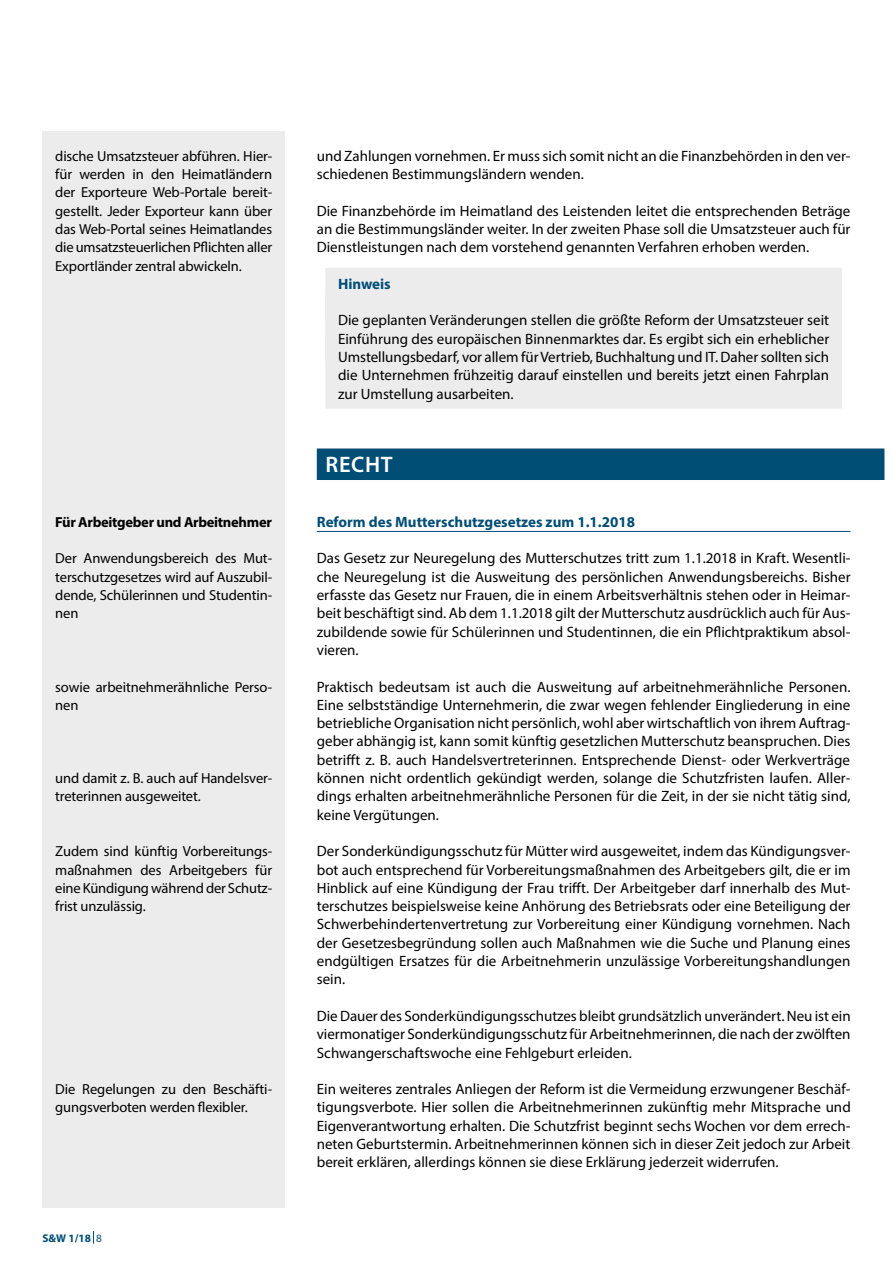
<style>
.page{position:relative;width:893px;height:1263px;background:#fff}
.page>*{position:absolute;margin:0;border:0;box-sizing:border-box;transform-origin:0 0}
.t1{font:600 22.5px "Myriad Pro";letter-spacing:.03em;color:#fff}
.t2{font:15px/18.3px "Myriad Pro";color:#000;text-align:justify}
.t3{font:700 15px "Myriad Pro";color:#004d76}
.t4{font:14.55px/18.3px "Myriad Pro";letter-spacing:-.01em;color:#000;text-align:justify}
.t5{font:700 14.55px "Myriad Pro";letter-spacing:-.02em;color:#000}
.t6{font:700 11.25px "Myriad Pro";color:#004d76}
.s1{font-weight:400}
</style>
<div class="page">
<svg style="left:93px;top:1231px;width:1px;height:13px"></svg>
<div style="left:325px;top:268px;width:517px;height:21px;background:#ececed"></div>
<div style="left:325px;top:289px;width:517px;height:75px;background:#ececed"></div>
<div style="left:325px;top:331px;width:517px;height:78px;background:#ececed"></div>
<div style="left:317px;top:448px;width:567px;height:32px;background:#004d76"></div>
<hr style="left:317px;top:531px;width:533px;height:1px;background:#004d76">
<div style="left:43px;top:132px;width:242px;height:1076px;background:#ececed"></div>
<p class="t4" style="left:55px;top:146px;width:218px">dische Umsatzsteuer abführen. Hier&shy;für werden in den Heimatländern der Exporteure Web-Portale bereit&shy;gestellt. Jeder Exporteur kann über das Web-Portal seines Heimatlandes die umsatzsteuerlichen Pflichten aller Exportländer zentral abwickeln.</p>
<p class="t5" style="left:55px;top:512px;width:218px">Für Arbeitgeber und Arbeitnehmer</p>
<p class="t4" style="left:55px;top:549px;width:218px">Der Anwendungsbereich des Mut&shy;terschutzgesetzes wird auf Auszubil&shy;dende, Schülerinnen und Studentin&shy;nen</p>
<p class="t4" style="left:55px;top:677px;width:218px">sowie arbeitnehmerähnliche Perso&shy;nen</p>
<p class="t4" style="left:55px;top:769px;width:218px">und damit z. B. auch auf Handelsver&shy;treterinnen ausgeweitet.</p>
<p class="t4" style="left:55px;top:842px;width:218px">Zudem sind künftig Vorbereitungs&shy;maßnahmen des Arbeitgebers für eine Kündigung während der Schutz&shy;frist unzulässig.</p>
<p class="t4" style="left:55px;top:1080px;width:218px">Die Regelungen zu den Beschäfti&shy;gungsverboten werden flexibler.</p>
<p class="t6" style="left:43px;top:1230px;width:61px">S&amp;W 1/18 <span class="s1">8</span></p>
<p class="t2" style="left:317px;top:146px;width:535px">und Zahlungen vornehmen. Er muss sich somit nicht an die Finanzbehörden in den ver&shy;schiedenen Bestimmungsländern wenden.</p>
<p class="t2" style="left:317px;top:201px;width:535px">Die Finanzbehörde im Heimatland des Leistenden leitet die entsprechenden Beträge an die Bestimmungsländer weiter. In der zweiten Phase soll die Umsatzsteuer auch für Dienstleistungen nach dem vorstehend genannten Verfahren erhoben werden.</p>
<p class="t3" style="left:338px;top:274px;width:54px">Hinweis</p>
<p class="t2" style="left:338px;top:311px;width:493px">Die geplanten Veränderungen stellen die größte Reform der Umsatzsteuer seit Einführung des europäischen Binnenmarktes dar. Es ergibt sich ein erheblicher Umstellungsbedarf, vor allem für Vertrieb, Buchhaltung und IT. Daher sollten sich die Unternehmen frühzeitig darauf einstellen und bereits jetzt einen Fahrplan zur Umstellung ausarbeiten.</p>
<h1 class="t1" style="left:326px;top:450px;width:69px">RECHT</h1>
<p class="t3" style="left:317px;top:512px;width:320px">Reform des Mutterschutzgesetzes zum 1.1.2018</p>
<p class="t2" style="left:317px;top:549px;width:535px">Das Gesetz zur Neuregelung des Mutterschutzes tritt zum 1.1.2018 in Kraft. Wesentli&shy;che Neuregelung ist die Ausweitung des persönlichen Anwendungsbereichs. Bisher erfasste das Gesetz nur Frauen, die in einem Arbeitsverhältnis stehen oder in Heimar&shy;beit beschäftigt sind. Ab dem 1.1.2018 gilt der Mutterschutz ausdrücklich auch für Aus&shy;zubildende sowie für Schülerinnen und Studentinnen, die ein Pflichtpraktikum absol&shy;vieren.</p>
<p class="t2" style="left:317px;top:677px;width:535px">Praktisch bedeutsam ist auch die Ausweitung auf arbeitnehmerähnliche Personen.<br>Eine selbstständige Unternehmerin, die zwar wegen fehlender Eingliederung in eine betriebliche Organisation nicht persönlich, wohl aber wirtschaftlich von ihrem Auftrag&shy;geber abhängig ist, kann somit künftig gesetzlichen Mutterschutz beanspruchen. Dies betrifft z. B. auch Handelsvertreterinnen. Entsprechende Dienst- oder Werkverträge können nicht ordentlich gekündigt werden, solange die Schutzfristen laufen. Aller&shy;dings erhalten arbeitnehmerähnliche Personen für die Zeit, in der sie nicht tätig sind, keine Vergütungen.</p>
<p class="t2" style="left:317px;top:842px;width:535px">Der Sonderkündigungsschutz für Mütter wird ausgeweitet, indem das Kündigungsver&shy;bot auch entsprechend für Vorbereitungsmaßnahmen des Arbeitgebers gilt, die er im Hinblick auf eine Kündigung der Frau trifft. Der Arbeitgeber darf innerhalb des Mut&shy;terschutzes beispielsweise keine Anhörung des Betriebsrats oder eine Beteiligung der Schwerbehindertenvertretung zur Vorbereitung einer Kündigung vornehmen. Nach der Gesetzesbegründung sollen auch Maßnahmen wie die Suche und Planung eines endgültigen Ersatzes für die Arbeitnehmerin unzulässige Vorbereitungshandlungen sein.</p>
<p class="t2" style="left:317px;top:1006px;width:535px">Die Dauer des Sonderkündigungsschutzes bleibt grundsätzlich unverändert. Neu ist ein viermonatiger Sonderkündigungsschutz für Arbeitnehmerinnen, die nach der zwölften Schwangerschaftswoche eine Fehlgeburt erleiden.</p>
<p class="t2" style="left:317px;top:1080px;width:535px">Ein weiteres zentrales Anliegen der Reform ist die Vermeidung erzwungener Beschäf&shy;tigungsverbote. Hier sollen die Arbeitnehmerinnen zukünftig mehr Mitsprache und Eigenverantwortung erhalten. Die Schutzfrist beginnt sechs Wochen vor dem errech&shy;neten Geburtstermin. Arbeitnehmerinnen können sich in dieser Zeit jedoch zur Arbeit bereit erklären, allerdings können sie diese Erklärung jederzeit widerrufen.</p>
</div>
